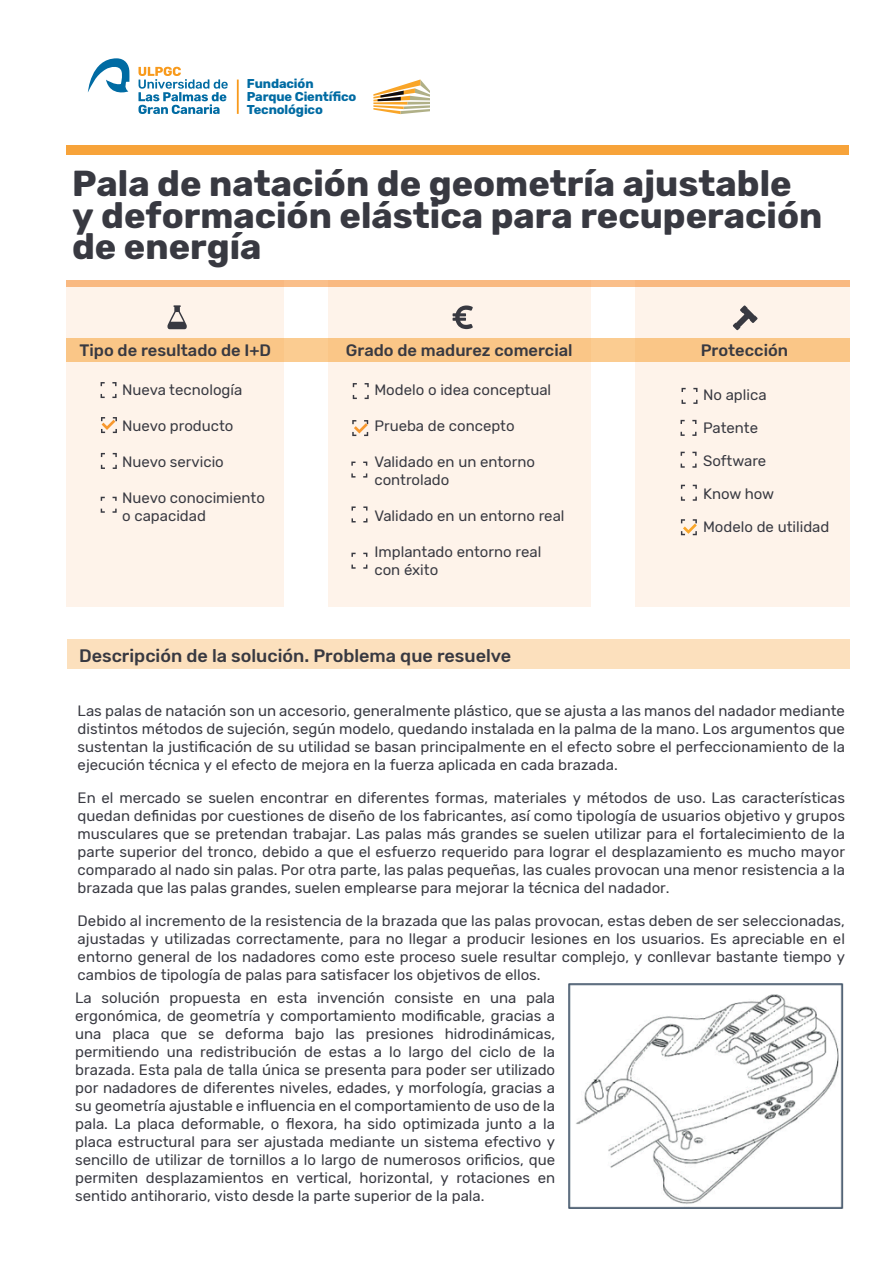
<style>
.page{position:relative;width:893px;height:1263px;background:#fff}
.page>*{position:absolute;margin:0;border:0;box-sizing:border-box;transform-origin:0 0}
.t1{font:700 36px/31.5px "Rubik";color:#383941}
.t2{font:500 18px "Rubik";color:#383941}
.t3{font:500 16.5px "Rubik";color:#383941}
.t4{font:15px/18px "Rubik";color:#383941;text-align:justify}
.t5{font:700 12.75px/12.6px "Rubik";letter-spacing:-.01em;color:#006ba3}
</style>
<div class="page">
<div style="left:328px;top:280px;width:262px;height:326px;background:#fef3ea"></div>
<svg style="left:353px;top:383px;width:4px;height:4px"></svg>
<svg style="left:365px;top:383px;width:4px;height:4px"></svg>
<svg style="left:365px;top:395px;width:4px;height:4px"></svg>
<svg style="left:353px;top:395px;width:4px;height:4px"></svg>
<div style="left:635px;top:281px;width:215px;height:326px;background:#fef3ea"></div>
<div style="left:67px;top:280px;width:217px;height:326px;background:#fef3ea"></div>
<div style="left:67px;top:338px;width:783px;height:23px;background:#fac687"></div>
<div style="left:67px;top:639px;width:783px;height:30px;background:#fce0bd"></div>
<div style="left:66px;top:146px;width:783px;height:9px;background:#f7a33a"></div>
<div style="left:66px;top:280px;width:784px;height:7px;background:#f9b981"></div>
<svg style="left:112px;top:382px;width:5px;height:4px"></svg>
<svg style="left:112px;top:394px;width:5px;height:4px"></svg>
<svg style="left:101px;top:417px;width:16px;height:16px"></svg>
<svg style="left:101px;top:453px;width:4px;height:4px"></svg>
<svg style="left:113px;top:453px;width:4px;height:4px"></svg>
<svg style="left:113px;top:465px;width:4px;height:4px"></svg>
<svg style="left:101px;top:465px;width:4px;height:4px"></svg>
<svg style="left:101px;top:497px;width:4px;height:4px"></svg>
<svg style="left:113px;top:497px;width:4px;height:4px"></svg>
<svg style="left:113px;top:509px;width:4px;height:4px"></svg>
<svg style="left:101px;top:509px;width:4px;height:4px"></svg>
<svg style="left:352px;top:420px;width:16px;height:16px"></svg>
<svg style="left:363px;top:473px;width:4px;height:5px"></svg>
<svg style="left:351px;top:473px;width:4px;height:5px"></svg>
<svg style="left:351px;top:553px;width:5px;height:4px"></svg>
<svg style="left:351px;top:565px;width:5px;height:4px"></svg>
<svg style="left:681px;top:452px;width:4px;height:4px"></svg>
<svg style="left:692px;top:452px;width:5px;height:4px"></svg>
<svg style="left:692px;top:464px;width:5px;height:4px"></svg>
<svg style="left:681px;top:464px;width:4px;height:4px"></svg>
<svg style="left:681px;top:388px;width:5px;height:4px"></svg>
<svg style="left:680px;top:420px;width:5px;height:4px"></svg>
<svg style="left:680px;top:432px;width:5px;height:4px"></svg>
<svg style="left:681px;top:519px;width:16px;height:16px"></svg>
<svg style="left:681px;top:485px;width:4px;height:4px"></svg>
<svg style="left:693px;top:485px;width:4px;height:4px"></svg>
<svg style="left:693px;top:497px;width:4px;height:4px"></svg>
<svg style="left:681px;top:497px;width:4px;height:4px"></svg>
<svg style="left:167px;top:305px;width:20px;height:24px"></svg>
<svg style="left:733px;top:305px;width:24px;height:25px"></svg>
<svg style="left:453px;top:305px;width:20px;height:24px"></svg>
<img style="left:568px;top:983px;width:275px;height:225px">
<svg style="left:88px;top:58px;width:151px;height:56px"></svg>
<svg style="left:373px;top:79px;width:57px;height:35px"></svg>
<p class="t5" style="left:247px;top:78px;width:68px">Fundación</p>
<p class="t5" style="left:247px;top:91px;width:111px">Parque Científico<br>Tecnológico</p>
<h1 class="t1" style="left:72px;top:169px;width:752px">Pala de natación de geometría ajustable<br>y deformación elástica para recuperación de energía</h1>
<p class="t3" style="left:80px;top:341px;width:193px">Tipo de resultado de I+D</p>
<p class="t3" style="left:346px;top:341px;width:228px">Grado de madurez comercial</p>
<p class="t3" style="left:701px;top:341px;width:89px">Protección</p>
<p class="t4" style="left:122px;top:381px;width:122px">Nueva tecnología</p>
<p class="t4" style="left:122px;top:417px;width:113px">Nuevo producto</p>
<p class="t4" style="left:122px;top:453px;width:103px">Nuevo servicio</p>
<p class="t4" style="left:122px;top:489px;width:144px">Nuevo conocimiento o capacidad</p>
<p class="t4" style="left:374px;top:381px;width:178px">Modelo o idea conceptual</p>
<p class="t4" style="left:374px;top:417px;width:142px">Prueba de concepto</p>
<p class="t4" style="left:374px;top:453px;width:162px">Validado en un entorno controlado</p>
<p class="t4" style="left:374px;top:507px;width:192px">Validado en un entorno real</p>
<p class="t4" style="left:374px;top:543px;width:168px">Implantado entorno real con éxito</p>
<p class="t2" style="left:79px;top:645px;width:434px">Descripción de la solución. Problema que resuelve</p>
<p class="t4" style="left:703px;top:387px;width:65px">No aplica</p>
<p class="t4" style="left:703px;top:420px;width:57px">Patente</p>
<p class="t4" style="left:703px;top:453px;width:65px">Software</p>
<p class="t4" style="left:703px;top:486px;width:73px">Know how</p>
<p class="t4" style="left:703px;top:519px;width:128px">Modelo de utilidad</p>
<p class="t4" style="left:78px;top:702px;width:769px">Las palas de natación son un accesorio, generalmente plástico, que se ajusta a las manos del nadador mediante distintos métodos de sujeción, según modelo, quedando instalada en la palma de la mano. Los argumentos que sustentan la justificación de su utilidad se basan principalmente en el efecto sobre el perfeccionamiento de la ejecución técnica y el efecto de mejora en la fuerza aplicada en cada brazada.</p>
<p class="t4" style="left:78px;top:789px;width:769px">En el mercado se suelen encontrar en diferentes formas, materiales y métodos de uso. Las características quedan definidas por cuestiones de diseño de los fabricantes, así como tipología de usuarios objetivo y grupos musculares que se pretendan trabajar. Las palas más grandes se suelen utilizar para el fortalecimiento de la parte superior del tronco, debido a que el esfuerzo requerido para lograr el desplazamiento es mucho mayor comparado al nado sin palas. Por otra parte, las palas pequeñas, las cuales provocan una menor resistencia a la brazada que las palas grandes, suelen emplearse para mejorar la técnica del nadador.</p>
<p class="t4" style="left:78px;top:912px;width:769px">Debido al incremento de la resistencia de la brazada que las palas provocan, estas deben de ser seleccionadas, ajustadas y utilizadas correctamente, para no llegar a producir lesiones en los usuarios. Es apreciable en el entorno general de los nadadores como este proceso suele resultar complejo, y conllevar bastante tiempo y cambios de tipología de palas para satisfacer los objetivos de ellos.</p>
<p class="t4" style="left:75px;top:989px;width:481px">La solución propuesta en esta invención consiste en una pala ergonómica, de geometría y comportamiento modificable, gracias a una placa que se deforma bajo las presiones hidrodinámicas, permitiendo una redistribución de estas a lo largo del ciclo de la brazada. Esta pala de talla única se presenta para poder ser utilizado por nadadores de diferentes niveles, edades, y morfología, gracias a su geometría ajustable e influencia en el comportamiento de uso de la pala. La placa deformable, o flexora, ha sido optimizada junto a la placa estructural para ser ajustada mediante un sistema efectivo y sencillo de utilizar de tornillos a lo largo de numerosos orificios, que permiten desplazamientos en vertical, horizontal, y rotaciones en sentido antihorario, visto desde la parte superior de la pala.</p>
</div>
